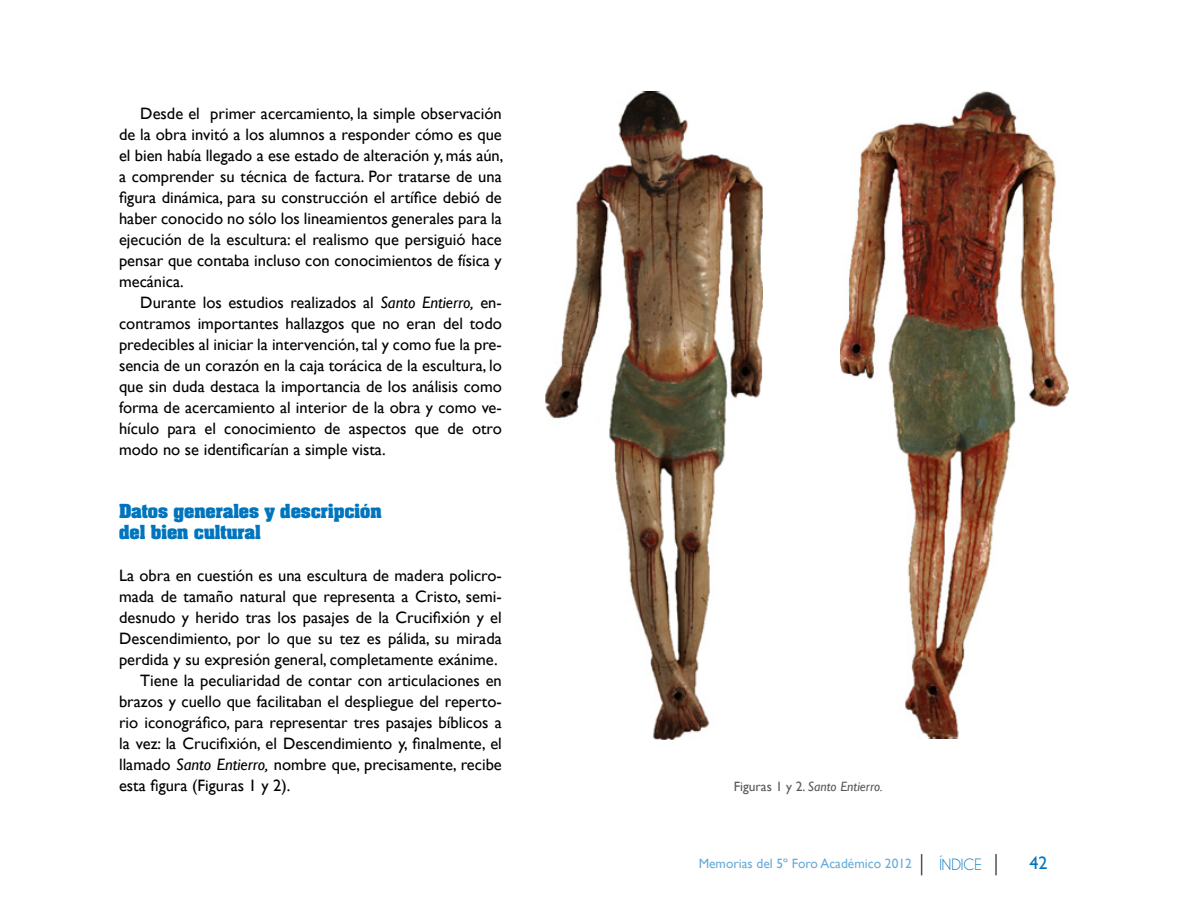
<style>
.page{position:relative;width:1188px;height:918px;background:#fff}
.page>*{position:absolute;margin:0;border:0;box-sizing:border-box;transform-origin:0 0}
.t1{font:18px "Gill Sans";color:#0075be}
.t2{font:16.5px/21px "Gill Sans";color:#000;text-align:justify}
.t3{font:700 16.5px/21px "Aachen";color:#0075be}
.t4{font:16.5px "Champagne&Limousines";color:#0075be}
.t5{font:13.5px "Gill Sans";color:#0075be}
.t6{font:italic 13.5px "Gill Sans";color:#58595b}
.s1{font-style:italic}
.s2{font-style:normal}
</style>
<div class="page">
<hr style="left:995px;top:854px;width:2px;height:21px;background:#575146">
<svg style="left:921px;top:854px;width:1px;height:21px"></svg>
<img style="left:545px;top:92px;width:217px;height:647px">
<img style="left:841px;top:92px;width:227px;height:646px">
<p class="t2" style="left:119px;top:103px;width:386px;text-indent:21px">Desde el primer acercamiento, la simple observación de la obra invitó a los alumnos a responder cómo es que el bien había llegado a ese estado de alteración y, más aún, a comprender su técnica de factura. Por tratarse de una figura dinámica, para su construcción el artífice debió de haber conocido no sólo los lineamientos generales para la ejecución de la escultura: el realismo que persiguió hace pensar que contaba incluso con conocimientos de física y mecánica.</p>
<p class="t2" style="left:119px;top:292px;width:384px;text-indent:21px">Durante los estudios realizados al <span class="s1">Santo Entierro,</span> en&shy;contramos importantes hallazgos que no eran del todo predecibles al iniciar la intervención, tal y como fue la pre&shy;sencia de un corazón en la caja torácica de la escultura, lo que sin duda destaca la importancia de los análisis como forma de acercamiento al interior de la obra y como ve&shy;hículo para el conocimiento de aspectos que de otro modo no se identificarían a simple vista.</p>
<p class="t3" style="left:119px;top:500px;width:264px">Datos generales y descripción del bien cultural</p>
<p class="t2" style="left:119px;top:565px;width:384px">La obra en cuestión es una escultura de madera policro-</p>
<p class="t2" style="left:119px;top:586px;width:384px">mada de tamaño natural que representa a Cristo, semi-</p>
<p class="t2" style="left:119px;top:607px;width:384px">desnudo y herido tras los pasajes de la Crucifixión y el</p>
<p class="t2" style="left:119px;top:628px;width:384px">Descendimiento, por lo que su tez es pálida, su mirada</p>
<p class="t2" style="left:119px;top:649px;width:380px">perdida y su expresión general, completamente exánime.</p>
<p class="t2" style="left:140px;top:670px;width:363px">Tiene la peculiaridad de contar con articulaciones en</p>
<p class="t2" style="left:119px;top:691px;width:384px">brazos y cuello que facilitaban el despliegue del reperto-</p>
<p class="t2" style="left:119px;top:712px;width:384px">rio iconográfico, para representar tres pasajes bíblicos a</p>
<p class="t2" style="left:119px;top:733px;width:384px">la vez: la Crucifixión, el Descendimiento y, finalmente, el</p>
<p class="t2" style="left:119px;top:754px;width:384px">llamado <span class="s1">Santo Entierro,</span> nombre que, precisamente, recibe</p>
<p class="t2" style="left:119px;top:775px;width:173px">esta figura (Figuras 1 y 2).</p>
<p class="t6" style="left:734px;top:779px;width:150px"><span class="s2">Figuras 1 y 2.</span> Santo Entierro.</p>
<p class="t5" style="left:699px;top:856px;width:215px">Memorias del 5º Foro Académico 2012</p>
<p class="t4" style="left:939px;top:855px;width:44px">ÍNDICE</p>
<p class="t1" style="left:1029px;top:853px;width:19px">42</p>
</div>
